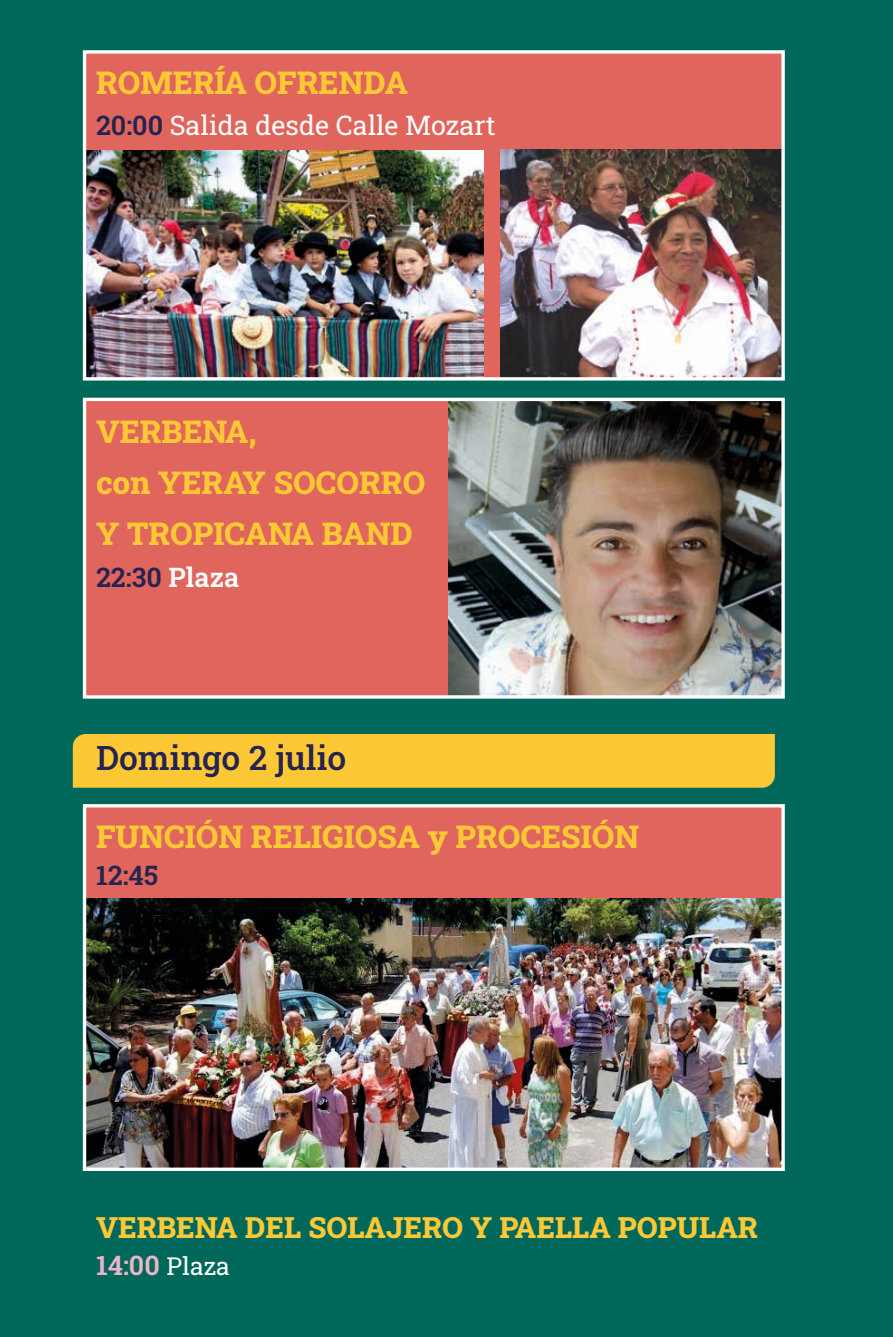
<style>
.page{position:relative;width:893px;height:1337px;background:#00685b}
.page>*{position:absolute;margin:0;border:0;box-sizing:border-box;transform-origin:0 0}
.t1{font:500 33.75px "Roboto Slab";color:#25234f}
.t2{font:800 31.5px/51.1px "Roboto Slab";color:#fdc835}
.t3{font:800 29.25px "Roboto Slab";color:#fdc835}
.t4{font:27px "Roboto Slab";color:#fff}
.t5{font:600 27px "Roboto Slab";color:#25234f}
.t6{font:600 27px "Roboto Slab";color:#ecb5cb}
.s1{font-weight:600;color:#25234f}
.s2{color:#fff}
.s3{font-weight:400;font-size:24.75px;color:#fff}
</style>
<div class="page">
<div style="left:85px;top:52px;width:698px;height:327px;background:#e0655d"></div>
<img style="left:87px;top:151px;width:397px;height:226px">
<img style="left:501px;top:149px;width:280px;height:228px">
<div style="left:83px;top:50px;width:702px;height:331px;border:3px solid #fff"></div>
<div style="left:73px;top:734px;width:702px;height:54px;background:#fdc835"></div>
<div style="left:85px;top:399px;width:698px;height:298px;background:#e0655d"></div>
<img style="left:448px;top:402px;width:333px;height:293px">
<div style="left:83px;top:398px;width:702px;height:301px;border:3px solid #fff"></div>
<div style="left:85px;top:806px;width:698px;height:363px;background:#e0655d"></div>
<img style="left:87px;top:898px;width:694px;height:269px">
<div style="left:83px;top:804px;width:702px;height:367px;border:3px solid #fff"></div>
<p class="t2" style="left:96px;top:56px;width:313px">ROMERÍA OFRENDA</p>
<p class="t4" style="left:96px;top:107px;width:401px"><span class="s1">20:00</span> Salida desde Calle Mozart</p>
<p class="t2" style="left:96px;top:406px;width:331px">VERBENA,<br>con YERAY SOCORRO<br>Y TROPICANA BAND</p>
<p class="t5" style="left:96px;top:559px;width:145px">22:30 <span class="s2">Plaza</span></p>
<p class="t1" style="left:96px;top:735px;width:252px">Domingo 2 julio</p>
<p class="t2" style="left:96px;top:810px;width:545px">FUNCIÓN RELIGIOSA y PROCESIÓN</p>
<p class="t5" style="left:96px;top:857px;width:64px">12:45</p>
<p class="t3" style="left:96px;top:1207px;width:664px">VERBENA DEL SOLAJERO Y PAELLA POPULAR</p>
<p class="t6" style="left:96px;top:1247px;width:135px">14:00 <span class="s3">Plaza</span></p>
</div>
